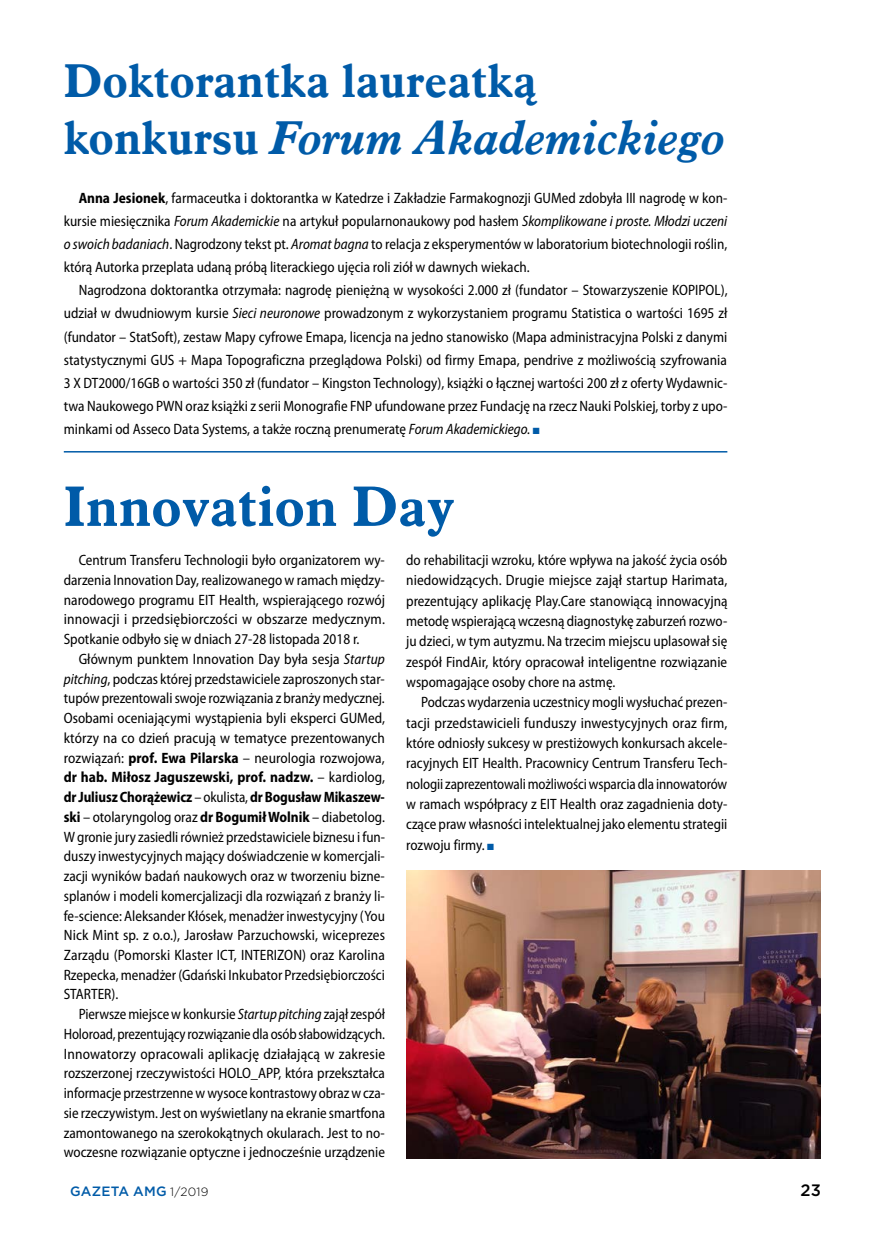
<style>
.page{position:relative;width:872px;height:1234px;background:#fff}
.page>*{position:absolute;margin:0;border:0;box-sizing:border-box;transform-origin:0 0}
.t1{font:700 55.5px "Aldine 721 EU";letter-spacing:.005em;color:#005ba8}
.t2{font:700 46.5px/57px "Aldine 721 EU";letter-spacing:.005em;color:#005ba8}
.t3{font:500 16.5px "Gotham";color:#000}
.t4{font:semi-condensed 15px/20.2px "Myriad Pro";color:#000;text-align:justify;scale:.96 1}
.t5{font:semi-condensed 15px/19.8px "Myriad Pro";color:#000;text-align:justify}
.t6{font:semi-condensed 15px/19.8px "Myriad Pro";color:#000;text-align:justify;scale:.95 1}
.t7{font:500 13.5px "Gotham";letter-spacing:.015em;color:#005ba8}
.s1{font-style:italic}
.s2{font-weight:700}
.s3{color:#005ba8}
.s4{font-weight:300;font-size:12px;color:#000}
</style>
<div class="page">
<img style="left:406px;top:870px;width:415px;height:287px">
<hr style="left:64px;top:451px;width:663px;height:1px;background:#005ba8">
<h2 class="t2" style="left:64px;top:53px;width:663px">Doktorantka laureatką konkursu <span class="s1">Forum Akademickiego</span></h2>
<p class="t4" style="left:64px;top:186px;width:692px;line-height:23.1px;text-indent:15px"><span class="s2">Anna Jesionek</span>, farmaceutka i doktorantka w Katedrze i Zakładzie Farmakognozji GUMed zdobyła III nagrodę w kon&shy;kursie miesięcznika <span class="s1">Forum Akademickie</span> na artykuł popularnonaukowy pod hasłem <span class="s1">Skomplikowane i proste. Młodzi uczeni o swoich badaniach</span>. Nagrodzony tekst pt. <span class="s1">Aromat bagna</span> to relacja z eksperymentów w laboratorium biotechnologii roślin, którą Autorka przeplata udaną próbą literackiego ujęcia roli ziół w dawnych wiekach.</p>
<p class="t4" style="left:64px;top:278px;width:693px;line-height:23.1px;text-indent:15px">Nagrodzona doktorantka otrzymała: nagrodę pieniężną w wysokości 2.000 zł (fundator – Stowarzyszenie KOPIPOL), udział w dwudniowym kursie <span class="s1">Sieci neuronowe</span> prowadzonym z wykorzystaniem programu Statistica o wartości 1695 zł (fundator – StatSoft), zestaw Mapy cyfrowe Emapa, licencja na jedno stanowisko (Mapa administracyjna Polski z danymi statystycznymi GUS + Mapa Topograficzna przeglądowa Polski) od firmy Emapa, pendrive z możliwością szyfrowania 3 X DT2000/16GB o wartości 350 zł (fundator – Kingston Technology), książki o łącznej wartości 200 zł z oferty Wydawnic&shy;twa Naukowego PWN oraz książki z serii Monografie FNP ufundowane przez Fundację na rzecz Nauki Polskiej, torby z upo&shy;minkami od Asseco Data Systems, a także roczną prenumeratę <span class="s1">Forum Akademickiego.</span> <span class="s3">■</span></p>
<h1 class="t1" style="left:64px;top:472px;width:392px">Innovation Day</h1>
<p class="t4" style="left:406px;top:549px;width:336px">do rehabilitacji wzroku, które wpływa na jakość życia osób niedowidzących. Drugie miejsce zajął startup Harimata, prezentujący aplikację Play.Care stanowiącą innowacyjną metodę wspierającą wczesną diagnostykę zaburzeń rozwo&shy;ju dzieci, w tym autyzmu. Na trzecim miejscu uplasował się zespół FindAir, który opracował inteligentne rozwiązanie wspomagające osoby chore na astmę.</p>
<p class="t4" style="left:406px;top:691px;width:336px;text-indent:15px">Podczas wydarzenia uczestnicy mogli wysłuchać prezen&shy;tacji przedstawicieli funduszy inwestycyjnych oraz firm, które odniosły sukcesy w prestiżowych konkursach akcele&shy;racyjnych EIT Health. Pracownicy Centrum Transferu Tech&shy;nologii zaprezentowali możliwości wsparcia dla innowatorów w ramach współpracy z EIT Health oraz zagadnienia doty&shy;czące praw własności intelektualnej jako elementu strategii rozwoju firmy. <span class="s3">■</span></p>
<p class="t4" style="left:64px;top:550px;width:336px;line-height:19.8px;text-indent:15px">Centrum Transferu Technologii było organizatorem wy&shy;darzenia Innovation Day, realizowanego w ramach między&shy;narodowego programu EIT Health, wspierającego rozwój innowacji i przedsiębiorczości w obszarze medycznym.<br>Spotkanie odbyło się w dniach 27-28 listopada 2018 r.</p>
<p class="t5" style="left:64px;top:648px;width:323px;text-indent:15px">Głównym punktem Innovation Day była sesja <span class="s1">Startup pitching</span>, podczas której przedstawiciele zaproszonych star&shy;tupów prezentowali swoje rozwiązania z branży medycznej.<br>Osobami oceniającymi wystąpienia byli eksperci GUMed, którzy na co dzień pracują w tematyce prezentowanych rozwiązań: <span class="s2">prof. Ewa Pilarska</span> – neurologia rozwojowa, <span class="s2">dr hab. Miłosz Jaguszewski, prof. nadzw.</span> – kardiolog, <span class="s2">dr Juliusz Chorążewicz</span> – okulista, <span class="s2">dr Bogusław Mikaszew&shy;ski</span> – otolaryngolog oraz <span class="s2">dr Bogumił Wolnik</span> – diabetolog.<br>W gronie jury zasiedli również przedstawiciele biznesu i fun&shy;duszy inwestycyjnych mający doświadczenie w komercjali&shy;zacji wyników badań naukowych oraz w tworzeniu bizne&shy;splanów i modeli komercjalizacji dla rozwiązań z branży li&shy;fe-science: Aleksander Kłósek, menadżer inwestycyjny (You Nick Mint sp. z o.o.), Jarosław Parzuchowski, wiceprezes Zarządu (Pomorski Klaster ICT, INTERIZON) oraz Karolina Rzepecka, menadżer (Gdański Inkubator Przedsiębiorczości STARTER).</p>
<p class="t6" style="left:64px;top:1003px;width:340px;text-indent:15px">Pierwsze miejsce w konkursie <span class="s1">Startup pitching</span> zajął zespół Holoroad, prezentujący rozwiązanie dla osób słabowidzących.<br>Innowatorzy opracowali aplikację działającą w zakresie rozszerzonej rzeczywistości HOLO_APP, która przekształca informacje przestrzenne w wysoce kontrastowy obraz w cza&shy;sie rzeczywistym. Jest on wyświetlany na ekranie smartfona zamontowanego na szerokokątnych okularach. Jest to no&shy;woczesne rozwiązanie optyczne i jednocześnie urządzenie</p>
<p class="t7" style="left:70px;top:1182px;width:140px">GAZETA AMG <span class="s4">1/2019</span></p>
<p class="t3" style="left:800px;top:1179px;width:22px">23</p>
</div>
